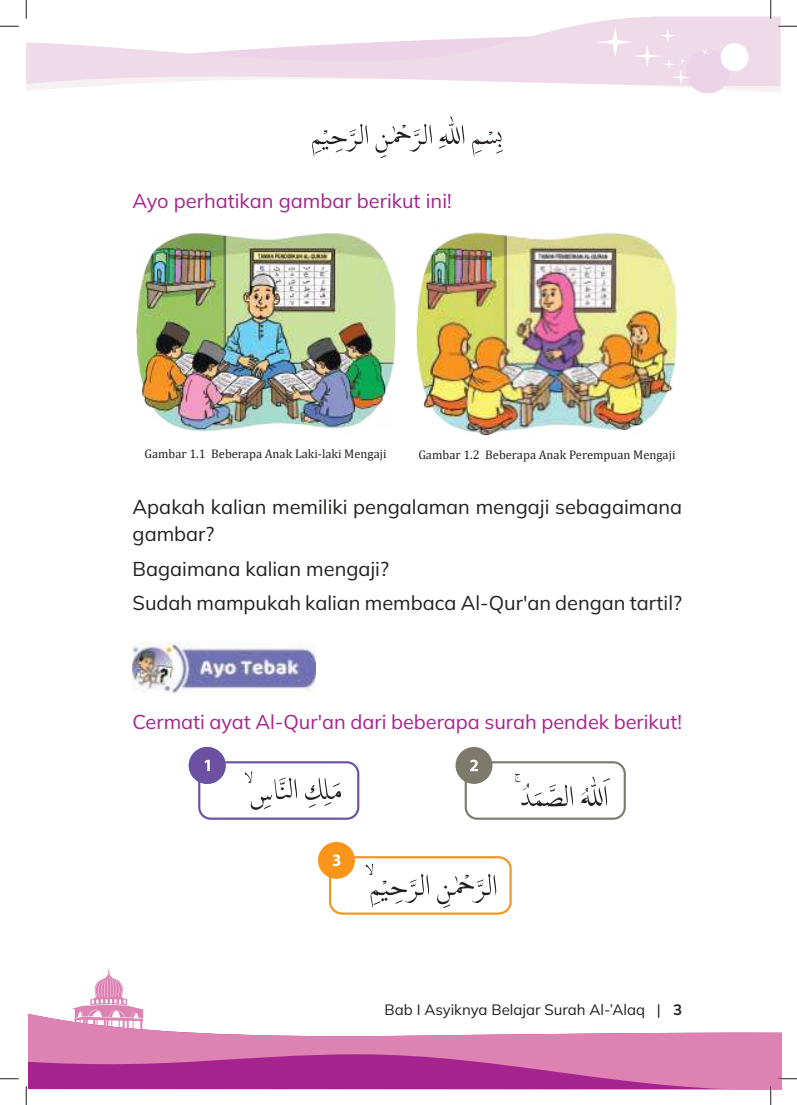
<style>
.page{position:relative;width:797px;height:1105px;background:#fff}
.page>*{position:absolute;margin:0;border:0;box-sizing:border-box;transform-origin:0 0}
.t1{font:20px/27.5px "Mulish";color:#241f1f}
.t2{font:20px "Mulish";color:#a6228e}
.t3{font:15px "Mulish";color:#241f1f}
.t4{font:12.5px "Cambria";color:#241f1f}
.s1{font-weight:700}
</style>
<div class="page">
<svg style="left:28px;top:1013px;width:753px;height:76px;fill:#de82b4"></svg>
<svg style="left:72px;top:969px;width:72px;height:70px"></svg>
<svg style="left:580px;top:16px;width:200px;height:9px;background:#f0e1eb"></svg>
<svg style="left:312px;top:124px;width:56px;height:33px"></svg>
<svg style="left:375px;top:124px;width:57px;height:34px"></svg>
<svg style="left:439px;top:116px;width:25px;height:33px"></svg>
<svg style="left:472px;top:132px;width:31px;height:25px"></svg>
<img style="left:135px;top:232px;width:262px;height:200px">
<img style="left:416px;top:232px;width:262px;height:204px">
<img style="left:133px;top:643px;width:182px;height:51px">
<div style="left:329px;top:856px;width:182px;height:59px;border:2px solid #f9951b;border-radius:12px"></div>
<div style="left:464px;top:761px;width:162px;height:59px;border:2px solid #7d7a6c;border-radius:11px"></div>
<div style="left:198px;top:761px;width:161px;height:59px;border:2px solid #6e50a2;border-radius:11px"></div>
<div style="left:189px;top:747px;width:37px;height:37px;background:#6e50a2;border-radius:50%"></div>
<svg style="left:205px;top:760px;width:5px;height:11px"></svg>
<svg style="left:245px;top:771px;width:52px;height:39px"></svg>
<svg style="left:305px;top:777px;width:36px;height:31px"></svg>
<div style="left:455px;top:747px;width:37px;height:37px;background:#7d7a6c;border-radius:50%"></div>
<svg style="left:470px;top:760px;width:8px;height:11px"></svg>
<svg style="left:581px;top:776px;width:29px;height:30px"></svg>
<svg style="left:515px;top:774px;width:58px;height:33px"></svg>
<div style="left:318px;top:842px;width:37px;height:37px;background:#f9951b;border-radius:50%"></div>
<svg style="left:332px;top:854px;width:8px;height:12px"></svg>
<svg style="left:366px;top:863px;width:63px;height:44px"></svg>
<svg style="left:437px;top:873px;width:59px;height:35px"></svg>
<svg style="left:0;top:25px;width:19px;height:2px"></svg>
<svg style="left:26px;top:25px;width:771px;height:68px"></svg>
<svg style="left:0;top:1078px;width:19px;height:1px"></svg>
<svg style="left:778px;top:1078px;width:19px;height:1px"></svg>
<svg style="left:25px;top:0;width:2px;height:19px"></svg>
<svg style="left:25px;top:1086px;width:2px;height:19px"></svg>
<svg style="left:770px;top:0;width:1px;height:19px"></svg>
<svg style="left:770px;top:1086px;width:1px;height:19px"></svg>
<p class="t2" style="left:133px;top:193px;width:320px">Ayo perhatikan gambar berikut ini!</p>
<p class="t4" style="left:144px;top:450px;width:244px">Gambar 1.1 Beberapa Anak Laki-laki Mengaji</p>
<p class="t4" style="left:418px;top:450px;width:259px">Gambar 1.2 Beberapa Anak Perempuan Mengaji</p>
<p class="t1" style="left:133px;top:495px;width:551px">Apakah kalian memiliki pengalaman mengaji sebagaimana gambar?</p>
<p class="t1" style="left:133px;top:553px;width:551px;line-height:34.6px">Bagaimana kalian mengaji?<br>Sudah mampukah kalian membaca Al-Qur'an dengan tartil?</p>
<p class="t2" style="left:133px;top:714px;width:551px">Cermati ayat Al-Qur'an dari beberapa surah pendek berikut!</p>
<p class="t3" style="left:384px;top:1003px;width:299px">Bab I Asyiknya Belajar Surah Al-’Alaq | <span class="s1">3</span></p>
</div>
